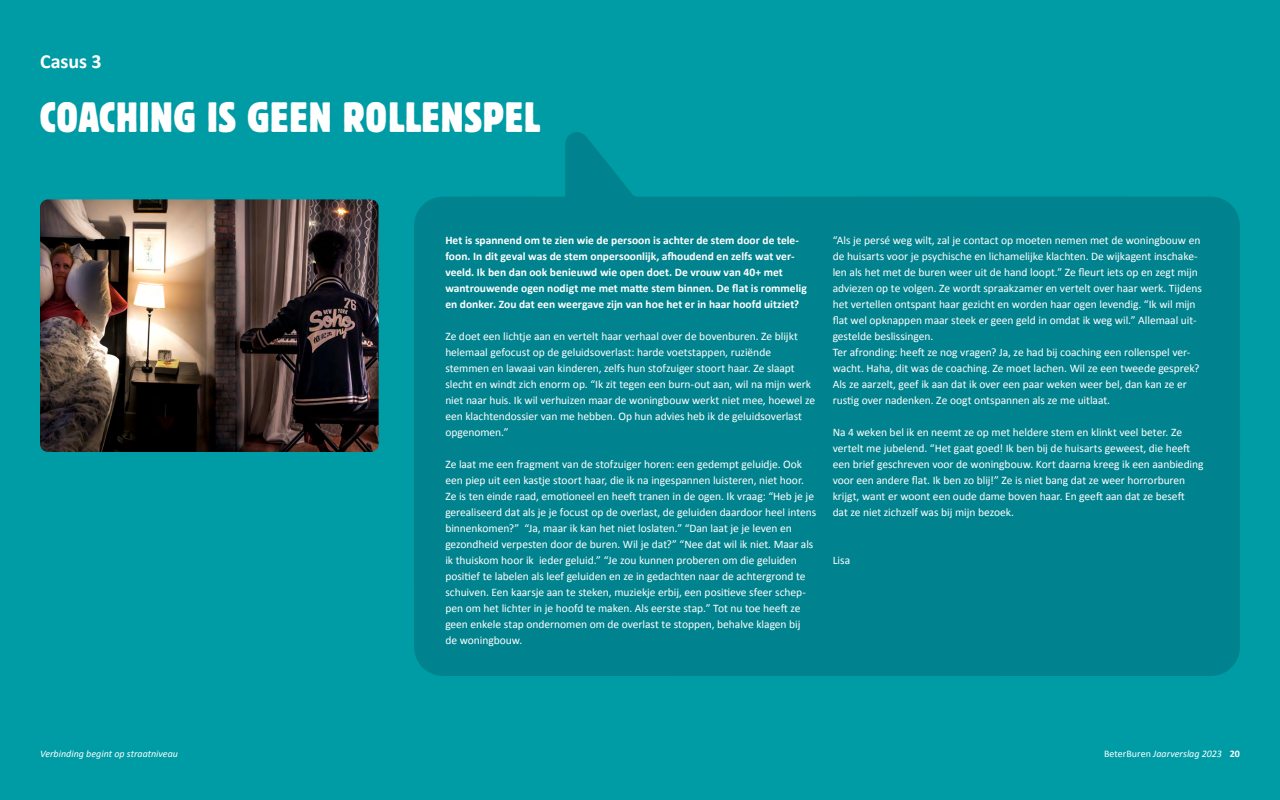
<style>
.page{position:relative;width:1280px;height:800px;background:#009ca6}
.page>*{position:absolute;margin:0;border:0;box-sizing:border-box;transform-origin:0 0}
.t1{font:condensed 42px "Block BE";letter-spacing:.02em;color:#fff}
.t2{font:700 20px "Calibri";letter-spacing:-.005em;color:#fff}
.t3{font:11.5px/16px "Calibri";letter-spacing:-.005em;color:#fff}
.t4{font:700 11.5px/16px "Calibri";color:#fff}
.t5{font:italic 10px "Calibri";color:#fff}
.s1{font-style:normal}
.s2{font-weight:700;font-style:normal}
</style>
<div class="page">
<svg style="left:414px;top:132px;width:826px;height:544px;background:#008590"></svg>
<img style="left:40px;top:199px;width:339px;height:253px">
<h2 class="t2" style="left:40px;top:47px;width:63px">Casus 3</h2>
<h1 class="t1" style="left:40px;top:93px;width:502px">COACHING IS GEEN ROLLENSPEL</h1>
<p class="t4" style="left:445px;top:232px;width:363px">Het is spannend om te zien wie de persoon is achter de stem door de tele&shy;foon. In dit geval was de stem onpersoonlijk, afhoudend en zelfs wat ver&shy;veeld. Ik ben dan ook benieuwd wie open doet. De vrouw van 40+ met wantrouwende ogen nodigt me met matte stem binnen. De flat is rommelig en donker. Zou dat een weergave zijn van hoe het er in haar hoofd uitziet?</p>
<p class="t3" style="left:445px;top:328px;width:371px">Ze doet een lichtje aan en vertelt haar verhaal over de bovenburen. Ze blijkt helemaal gefocust op de geluidsoverlast: harde voetstappen, ruziënde stemmen en lawaai van kinderen, zelfs hun stofzuiger stoort haar. Ze slaapt slecht en windt zich enorm op. “Ik zit tegen een burn-out aan, wil na mijn werk niet naar huis. Ik wil verhuizen maar de woningbouw werkt niet mee, hoewel ze een klachtendossier van me hebben. Op hun advies heb ik de geluidsoverlast opgenomen.”</p>
<p class="t3" style="left:445px;top:456px;width:372px">Ze laat me een fragment van de stofzuiger horen: een gedempt geluidje. Ook een piep uit een kastje stoort haar, die ik na ingespannen luisteren, niet hoor.<br>Ze is ten einde raad, emotioneel en heeft tranen in de ogen. Ik vraag: “Heb je je gerealiseerd dat als je je focust op de overlast, de geluiden daardoor heel intens binnenkomen?” “Ja, maar ik kan het niet loslaten.” “Dan laat je je leven en gezondheid verpesten door de buren. Wil je dat?” “Nee dat wil ik niet. Maar als ik thuiskom hoor ik ieder geluid.” “Je zou kunnen proberen om die geluiden positief te labelen als leef geluiden en ze in gedachten naar de achtergrond te schuiven. Een kaarsje aan te steken, muziekje erbij, een positieve sfeer schep&shy;pen om het lichter in je hoofd te maken. Als eerste stap.” Tot nu toe heeft ze geen enkele stap ondernomen om de overlast te stoppen, behalve klagen bij<br>de woningbouw.</p>
<p class="t3" style="left:833px;top:232px;width:371px">“Als je persé weg wilt, zal je contact op moeten nemen met de woningbouw en de huisarts voor je psychische en lichamelijke klachten. De wijkagent inschake&shy;len als het met de buren weer uit de hand loopt.” Ze fleurt iets op en zegt mijn adviezen op te volgen. Ze wordt spraakzamer en vertelt over haar werk. Tijdens het vertellen ontspant haar gezicht en worden haar ogen levendig. “Ik wil mijn flat wel opknappen maar steek er geen geld in omdat ik weg wil.” Allemaal uit&shy;gestelde beslissingen.<br>Ter afronding: heeft ze nog vragen? Ja, ze had bij coaching een rollenspel ver&shy;wacht. Haha, dit was de coaching. Ze moet lachen. Wil ze een tweede gesprek?<br>Als ze aarzelt, geef ik aan dat ik over een paar weken weer bel, dan kan ze er rustig over nadenken. Ze oogt ontspannen als ze me uitlaat.</p>
<p class="t3" style="left:833px;top:424px;width:372px">Na 4 weken bel ik en neemt ze op met heldere stem en klinkt veel beter. Ze vertelt me jubelend. “Het gaat goed! Ik ben bij de huisarts geweest, die heeft een brief geschreven voor de woningbouw. Kort daarna kreeg ik een aanbieding voor een andere flat. Ik ben zo blij!” Ze is niet bang dat ze weer horrorburen krijgt, want er woont een oude dame boven haar. En geeft aan dat ze beseft<br>dat ze niet zichzelf was bij mijn bezoek.</p>
<p class="t3" style="left:833px;top:552px;width:19px">Lisa</p>
<p class="t5" style="left:40px;top:747px;width:139px">Verbinding begint op straatniveau</p>
<p class="t5" style="left:1104px;top:747px;width:137px"><span class="s1">BeterBuren</span> Jaarverslag 2023 <span class="s2">20</span></p>
</div>
